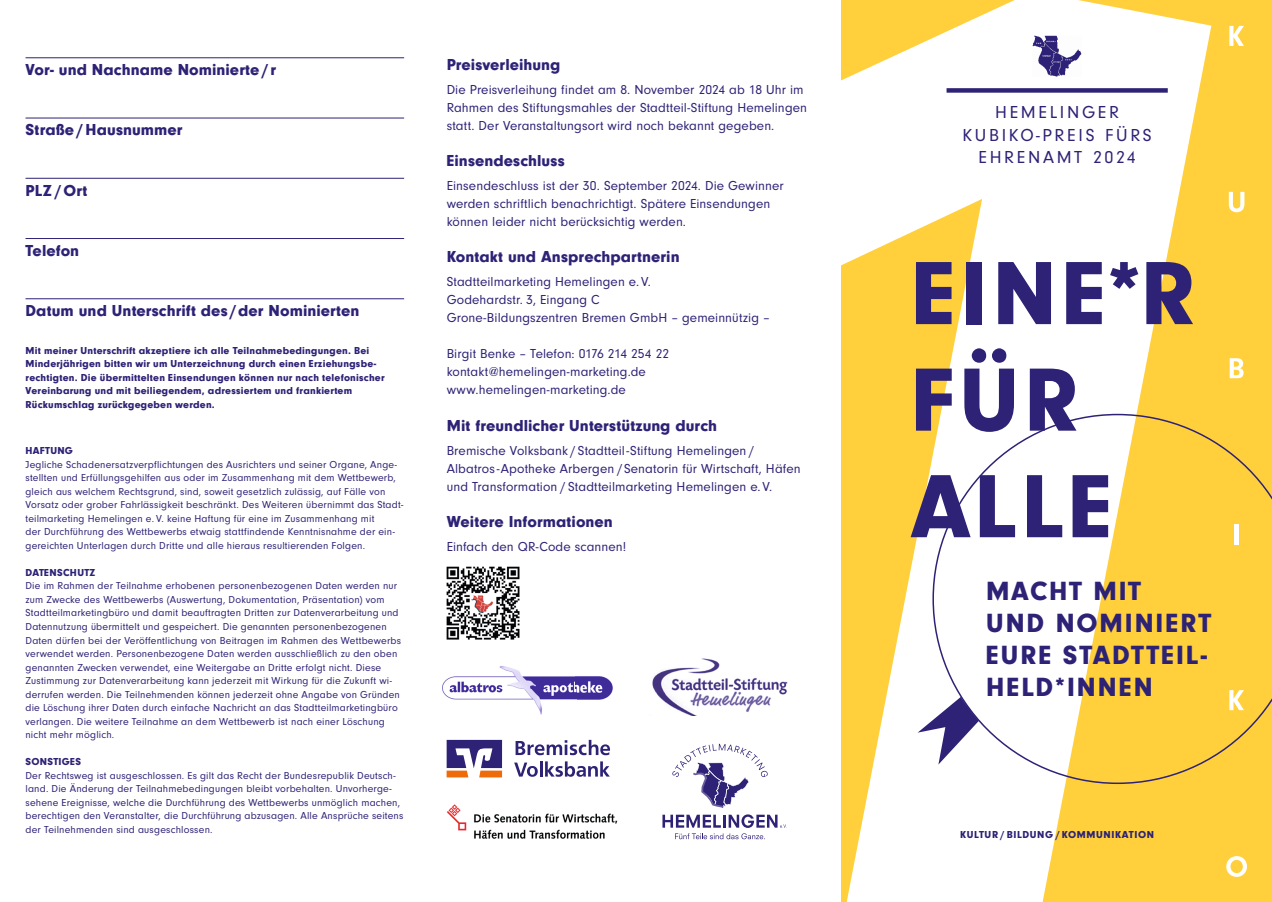
<style>
.page{position:relative;width:1272px;height:902px;background:#fff}
.page>*{position:absolute;margin:0;border:0;box-sizing:border-box;transform-origin:0 0}
.t1{font:900 93px/106.5px "Neuzeit Gro";letter-spacing:.055em;color:#2d2276}
.t2{font:900 27.3px/32.1px "Neuzeit Gro";letter-spacing:.07em;color:#2d2276}
.t3{font:18px/22.5px "Neuzeit Gro";letter-spacing:.15em;color:#2d2276;text-align:center}
.t4{font:900 16.5px "Neuzeit Gro";letter-spacing:.005em;color:#2d2276}
.t5{font:13.5px/18px "Neuzeit Gro";letter-spacing:.01em;color:#2d2276}
.t6{font:10.5px/13.5px "Neuzeit Gro";letter-spacing:.015em;color:#2d2276}
.t7{font:900 10.5px/13.5px "Neuzeit Gro";letter-spacing:.02em;color:#2d2276}
.t8{font:900 10.5px "Neuzeit Gro";letter-spacing:.055em;color:#2d2276}
</style>
<div class="page">
<svg style="left:662px;top:814px;width:125px;height:25px"></svg>
<svg style="left:672px;top:743px;width:96px;height:65px"></svg>
<div style="left:841px;top:0;width:430px;height:901px;background:#ffd03c"></div>
<svg style="left:841px;top:0;width:370px;height:901px;fill:#fff"></svg>
<div style="left:946px;top:88px;width:221px;height:5px;background:#2d2276"></div>
<svg style="left:932px;top:414px;width:339px;height:370px"></svg>
<svg style="left:917px;top:696px;width:61px;height:68px;background:#b5b1ce"></svg>
<img style="left:652px;top:658px;width:136px;height:57px">
<hr style="left:26px;top:118px;width:378px;height:1px;background:#2d2276">
<hr style="left:26px;top:178px;width:378px;height:1px;background:#2d2276">
<hr style="left:26px;top:238px;width:378px;height:1px;background:#2d2276">
<hr style="left:26px;top:298px;width:378px;height:1px;background:#2d2276">
<hr style="left:26px;top:57px;width:378px;height:1px;background:#2d2276">
<img style="left:1032px;top:36px;width:49px;height:40px">
<svg style="left:1229px;top:26px;width:14px;height:20px"></svg>
<svg style="left:1229px;top:690px;width:14px;height:20px"></svg>
<svg style="left:1226px;top:856px;width:20px;height:20px"></svg>
<svg style="left:1228px;top:192px;width:16px;height:20px"></svg>
<svg style="left:1229px;top:358px;width:14px;height:20px"></svg>
<hr style="left:1234px;top:524px;width:4px;height:20px;background:#fff">
<svg style="left:515px;top:739px;width:95px;height:16px"></svg>
<svg style="left:514px;top:762px;width:23px;height:14px"></svg>
<hr style="left:539px;top:761px;width:3px;height:15px;background:#2d2276">
<svg style="left:545px;top:761px;width:65px;height:15px"></svg>
<svg style="left:446px;top:740px;width:57px;height:38px"></svg>
<svg style="left:446px;top:739px;width:56px;height:38px"></svg>
<img style="left:442px;top:666px;width:171px;height:49px">
<img style="left:446px;top:566px;width:74px;height:74px">
<img style="left:446px;top:804px;width:172px;height:35px">
<h3 class="t4" style="left:26px;top:60px;width:252px">Vor- und Nachname Nominierte / r</h3>
<h3 class="t4" style="left:26px;top:120px;width:158px">Straße / Hausnummer</h3>
<h3 class="t4" style="left:26px;top:181px;width:63px">PLZ / Ort</h3>
<h3 class="t4" style="left:26px;top:241px;width:55px">Telefon</h3>
<h3 class="t4" style="left:26px;top:301px;width:335px">Datum und Unterschrift des / der Nominierten</h3>
<p class="t7" style="left:26px;top:343px;width:360px">Mit meiner Unterschrift akzeptiere ich alle Teilnahmebedingungen. Bei Minderjährigen bitten wir um Unterzeichnung durch einen Erziehungsbe&shy;rechtigten. Die übermittelten Einsendungen können nur nach telefonischer Vereinbarung und mit beiliegendem, adressiertem und frankiertem Rückumschlag zurückgegeben werden.</p>
<p class="t7" style="left:26px;top:444px;width:49px">HAFTUNG</p>
<p class="t6" style="left:26px;top:458px;width:379px">Jegliche Schadenersatzverpflichtungen des Ausrichters und seiner Organe, Ange&shy;stellten und Erfüllungsgehilfen aus oder im Zusammenhang mit dem Wettbewerb, gleich aus welchem Rechtsgrund, sind, soweit gesetzlich zulässig, auf Fälle von Vorsatz oder grober Fahrlässigkeit beschränkt. Des Weiteren übernimmt das Stadt&shy;teilmarketing Hemelingen e. V. keine Haftung für eine im Zusammenhang mit<br>der Durchführung des Wettbewerbs etwaig stattfindende Kenntnisnahme der ein&shy;gereichten Unterlagen durch Dritte und alle hieraus resultierenden Folgen.</p>
<p class="t7" style="left:26px;top:565px;width:71px">DATENSCHUTZ</p>
<p class="t6" style="left:26px;top:579px;width:377px">Die im Rahmen der Teilnahme erhobenen personenbezogenen Daten werden nur zum Zwecke des Wettbewerbs (Auswertung, Dokumentation, Präsentation) vom Stadtteilmarketingbüro und damit beauftragten Dritten zur Datenverarbeitung und Datennutzung übermittelt und gespeichert. Die genannten personenbezogenen Daten dürfen bei der Veröffentlichung von Beitragen im Rahmen des Wettbewerbs verwendet werden. Personenbezogene Daten werden ausschließlich zu den oben genannten Zwecken verwendet, eine Weitergabe an Dritte erfolgt nicht. Diese Zustimmung zur Datenverarbeitung kann jederzeit mit Wirkung für die Zukunft wi&shy;derrufen werden. Die Teilnehmenden können jederzeit ohne Angabe von Gründen die Löschung ihrer Daten durch einfache Nachricht an das Stadtteilmarketingbüro verlangen. Die weitere Teilnahme an dem Wettbewerb ist nach einer Löschung nicht mehr möglich.</p>
<p class="t7" style="left:26px;top:754px;width:57px">SONSTIGES</p>
<p class="t6" style="left:26px;top:768px;width:379px">Der Rechtsweg ist ausgeschlossen. Es gilt das Recht der Bundesrepublik Deutsch&shy;land. Die Änderung der Teilnahmebedingungen bleibt vorbehalten. Unvorherge&shy;sehene Ereignisse, welche die Durchführung des Wettbewerbs unmöglich machen, berechtigen den Veranstalter, die Durchführung abzusagen. Alle Ansprüche seitens der Teilnehmenden sind ausgeschlossen.</p>
<h3 class="t4" style="left:446px;top:55px;width:115px">Preisverleihung</h3>
<p class="t5" style="left:446px;top:81px;width:362px">Die Preisverleihung findet am 8. November 2024 ab 18 Uhr im<br>Rahmen des Stiftungsmahles der Stadtteil-Stiftung Hemelingen statt. Der Veranstaltungsort wird noch bekannt gegeben.</p>
<h3 class="t4" style="left:446px;top:151px;width:120px">Einsendeschluss</h3>
<p class="t5" style="left:446px;top:177px;width:339px">Einsendeschluss ist der 30. September 2024. Die Gewinner werden schriftlich benachrichtigt. Spätere Einsendungen können leider nicht berücksichtig werden.</p>
<h3 class="t4" style="left:446px;top:247px;width:234px">Kontakt und Ansprechpartnerin</h3>
<p class="t5" style="left:446px;top:273px;width:325px">Stadtteilmarketing Hemelingen e. V.<br>Godehardstr. 3, Eingang C<br>Grone-Bildungszentren Bremen GmbH – gemeinnützig –</p>
<p class="t5" style="left:446px;top:345px;width:224px">Birgit Benke – Telefon: 0176 214 254 22 kontakt@hemelingen-marketing.de www.hemelingen-marketing.de</p>
<h3 class="t4" style="left:446px;top:415px;width:272px">Mit freundlicher Unterstützung durch</h3>
<p class="t5" style="left:446px;top:441px;width:355px">Bremische Volksbank / Stadtteil-Stiftung Hemelingen /<br>Albatros-Apotheke Arbergen / Senatorin für Wirtschaft, Häfen und Transformation / Stadtteilmarketing Hemelingen e. V.</p>
<h3 class="t4" style="left:446px;top:511px;width:168px">Weitere Informationen</h3>
<p class="t5" style="left:446px;top:537px;width:181px">Einfach den QR-Code scannen!</p>
<h3 class="t3" style="left:962px;top:101px;width:191px">HEMELINGER<br>KUBIKO-PREIS FÜRS<br>EHRENAMT 2024</h3>
<h1 class="t1" style="left:910px;top:240px;width:287px">EINE*R<br>FÜR<br>ALLE</h1>
<h2 class="t2" style="left:986px;top:574px;width:227px">MACHT MIT<br>UND NOMINIERT<br>EURE STADTTEIL-<br>HELD*INNEN</h2>
<p class="t8" style="left:960px;top:828px;width:195px">KULTUR / BILDUNG / KOMMUNIKATION</p>
</div>
